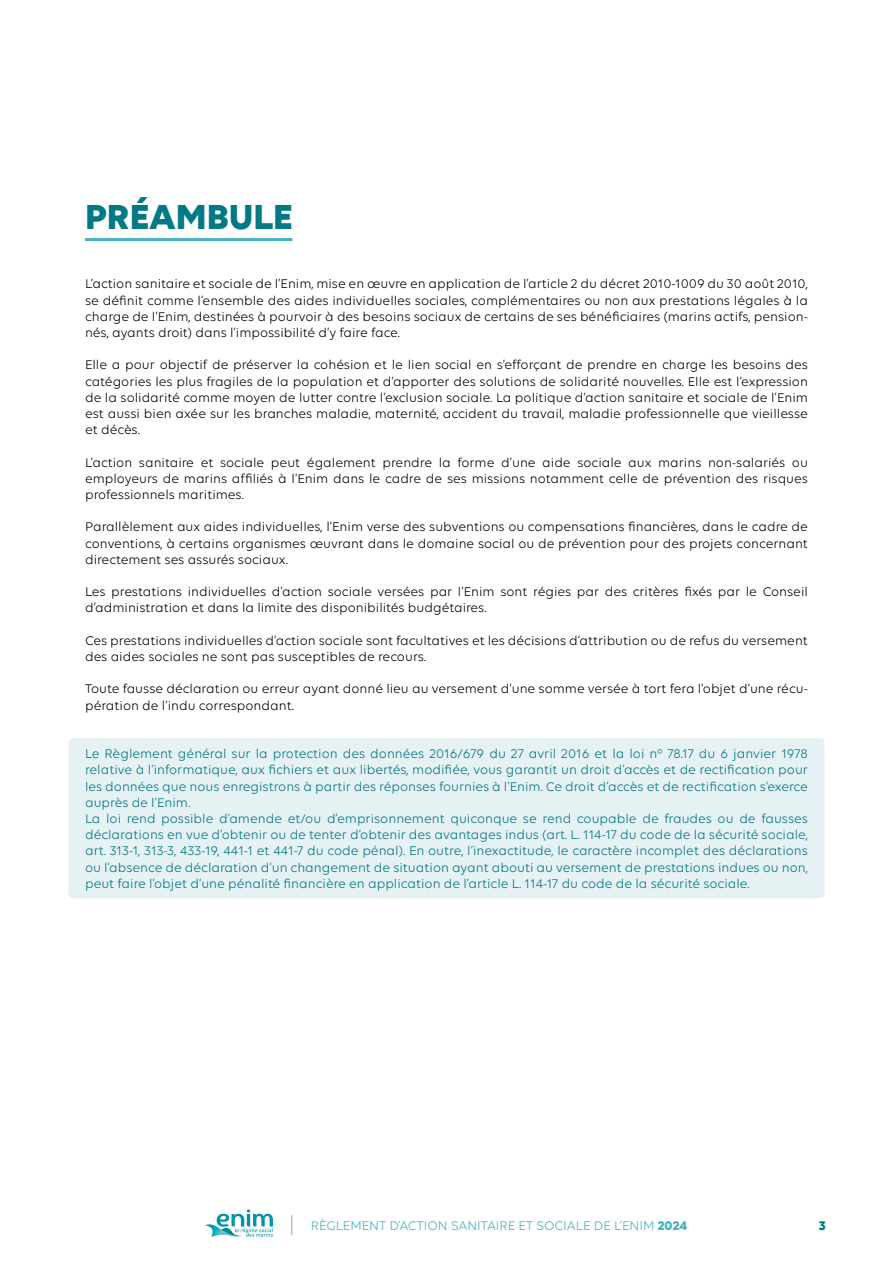
<style>
.page{position:relative;width:893px;height:1263px;background:#fff}
.page>*{position:absolute;margin:0;border:0;box-sizing:border-box;transform-origin:0 0}
.t1{font:700 37.5px "Volte";color:#017a85}
.t2{font:13.5px/16.2px "Volte";color:#000;text-align:justify}
.t3{font:13.5px/16.2px "Volte";color:#007482}
.t4{font:13.5px "Volte";color:#46b1bb}
.t5{font:700 13.5px "Volte";color:#017a85}
.s1{font-weight:700}
</style>
<div class="page">
<svg style="left:205px;top:1209px;width:68px;height:28px"></svg>
<svg style="left:291px;top:1215px;width:1px;height:20px"></svg>
<div style="left:68px;top:738px;width:756px;height:160px;background:#e6f1f3;border-radius:4px"></div>
<hr style="left:85px;top:238px;width:207px;height:3px;background:#46b1bb">
<h1 class="t1" style="left:85px;top:194px;width:209px">PRÉAMBULE</h1>
<p class="t2" style="left:85px;top:276px;width:724px">L’action sanitaire et sociale de l’Enim, mise en œuvre en application de l’article 2 du décret 2010-1009 du 30 août 2010, se définit comme l’ensemble des aides individuelles sociales, complémentaires ou non aux prestations légales à la charge de l’Enim, destinées à pourvoir à des besoins sociaux de certains de ses bénéficiaires (marins actifs, pension&shy;nés, ayants droit) dans l’impossibilité d’y faire face.</p>
<p class="t2" style="left:85px;top:357px;width:724px">Elle a pour objectif de préserver la cohésion et le lien social en s’efforçant de prendre en charge les besoins des catégories les plus fragiles de la population et d’apporter des solutions de solidarité nouvelles. Elle est l’expression de la solidarité comme moyen de lutter contre l’exclusion sociale. La politique d’action sanitaire et sociale de l’Enim est aussi bien axée sur les branches maladie, maternité, accident du travail, maladie professionnelle que vieillesse et décès.</p>
<p class="t2" style="left:85px;top:454px;width:724px">L’action sanitaire et sociale peut également prendre la forme d’une aide sociale aux marins non-salariés ou employeurs de marins affiliés à l’Enim dans le cadre de ses missions notamment celle de prévention des risques professionnels maritimes.</p>
<p class="t2" style="left:85px;top:519px;width:724px">Parallèlement aux aides individuelles, l’Enim verse des subventions ou compensations financières, dans le cadre de conventions, à certains organismes œuvrant dans le domaine social ou de prévention pour des projets concernant directement ses assurés sociaux.</p>
<p class="t2" style="left:85px;top:583px;width:724px">Les prestations individuelles d’action sociale versées par l’Enim sont régies par des critères fixés par le Conseil d’administration et dans la limite des disponibilités budgétaires.</p>
<p class="t2" style="left:85px;top:632px;width:724px">Ces prestations individuelles d’action sociale sont facultatives et les décisions d’attribution ou de refus du versement des aides sociales ne sont pas susceptibles de recours.</p>
<p class="t2" style="left:85px;top:681px;width:724px">Toute fausse déclaration ou erreur ayant donné lieu au versement d’une somme versée à tort fera l’objet d’une récu&shy;pération de l’indu correspondant.</p>
<p class="t3" style="left:85px;top:745px;width:724px">Le Règlement général sur la protection des données 2016/679 du 27 avril 2016 et la loi n° 78.17 du 6 janvier 1978 relative à l’informatique, aux fichiers et aux libertés, modifiée, vous garantit un droit d’accès et de rectification pour les données que nous enregistrons à partir des réponses fournies à l’Enim. Ce droit d’accès et de rectification s’exerce auprès de l’Enim.<br>La loi rend possible d’amende et/ou d’emprisonnement quiconque se rend coupable de fraudes ou de fausses déclarations en vue d’obtenir ou de tenter d’obtenir des avantages indus (art. L. 114-17 du code de la sécurité sociale, art. 313-1, 313-3, 433-19, 441-1 et 441-7 du code pénal). En outre, l’inexactitude, le caractère incomplet des déclarations ou l’absence de déclaration d’un changement de situation ayant abouti au versement de prestations indues ou non, peut faire l’objet d’une pénalité financière en application de l’article L. 114-17 du code de la sécurité sociale.</p>
<p class="t4" style="left:311px;top:1218px;width:378px">RÈGLEMENT D’ACTION SANITAIRE ET SOCIALE DE L’ENIM <span class="s1">2024</span></p>
<p class="t5" style="left:819px;top:1218px;width:8px">3</p>
</div>
